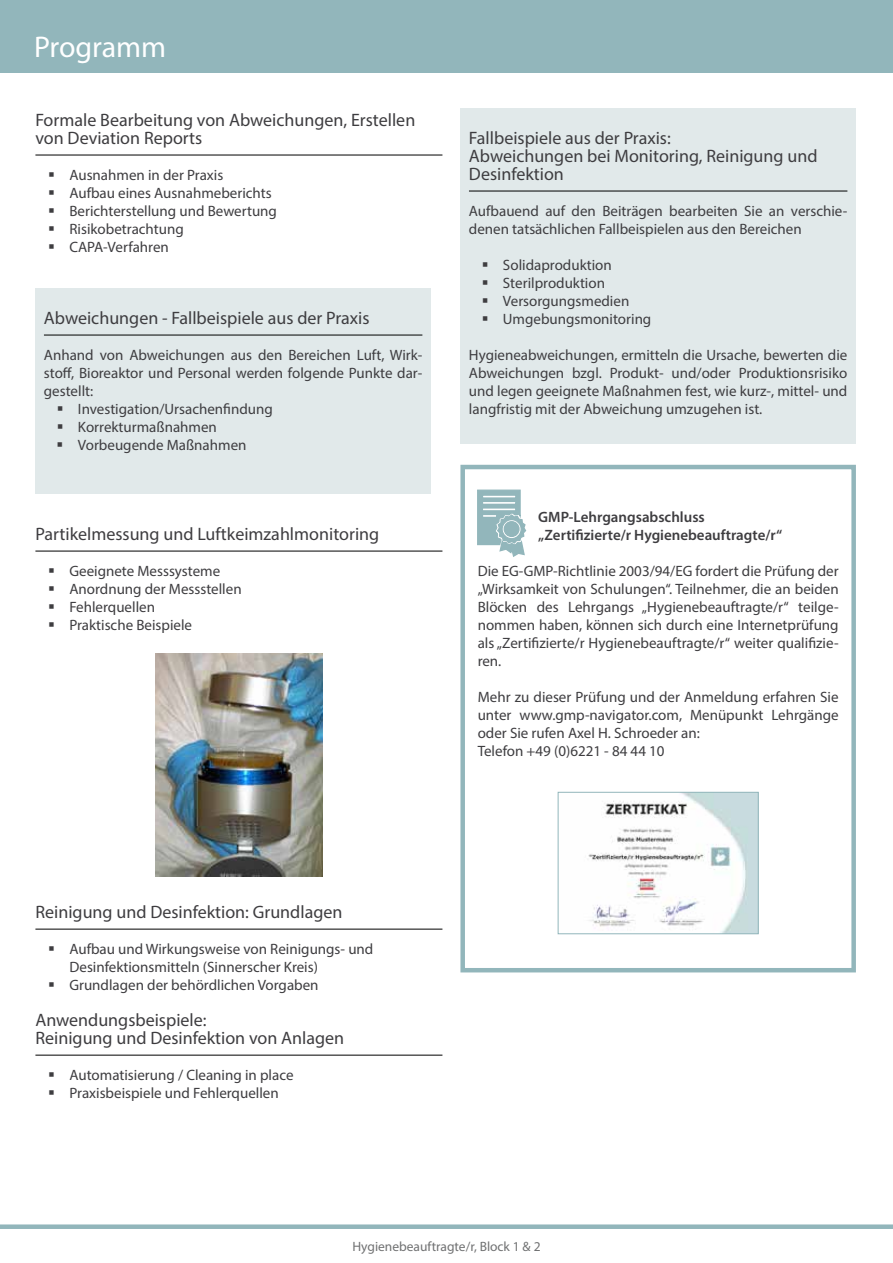
<style>
.page{position:relative;width:893px;height:1263px;background:#fff}
.page>*{position:absolute;margin:0;border:0;box-sizing:border-box;transform-origin:0 0}
.t1{font:30px "Myriad Pro";letter-spacing:-.005em;color:#fff}
.t2{font:18px/18px "Myriad Pro";color:#3e3d40}
.t3{font:15px/18px "Myriad Pro";color:#3e3d40}
.t4{font:600 15px/18px "Myriad Pro";color:#3e3d40}
.t5{font:13.5px "Myriad Pro";color:#707172}
</style>
<div class="page">
<div style="left:0;top:0;width:893px;height:72px;background:#92b6bb"></div>
<hr style="left:35px;top:155px;width:407px;height:1px;background:#000">
<hr style="left:35px;top:551px;width:407px;height:1px;background:#000">
<hr style="left:35px;top:929px;width:407px;height:1px;background:#000">
<hr style="left:35px;top:1055px;width:407px;height:1px;background:#000">
<div style="left:35px;top:288px;width:396px;height:206px;background:#e1e9ea"></div>
<hr style="left:44px;top:335px;width:378px;height:1px;background:#000">
<img style="left:155px;top:653px;width:168px;height:224px">
<div style="left:460px;top:108px;width:396px;height:336px;background:#e1e9ea"></div>
<hr style="left:469px;top:191px;width:378px;height:1px;background:#000">
<svg style="left:477px;top:489px;width:50px;height:68px"></svg>
<img style="left:588px;top:794px;width:168px;height:138px">
<div style="left:558px;top:792px;width:200px;height:142px;border:1px solid #92b6bb"></div>
<div style="left:460px;top:465px;width:396px;height:507px;border:4px solid #92b6bb"></div>
<div style="left:0;top:1224px;width:893px;height:5px;background:#92b6bb"></div>
<h1 class="t1" style="left:34px;top:28px;width:134px">Programm</h1>
<p class="t2" style="left:35px;top:111px;width:381px">Formale Bearbeitung von Abweichungen, Erstellen von Deviation Reports</p>
<p class="t3" style="left:69px;top:166px;width:209px">Ausnahmen in der Praxis<br>Aufbau eines Ausnahmeberichts<br>Berichterstellung und Bewertung<br>Risikobetrachtung<br>CAPA-Verfahren</p>
<p class="t2" style="left:44px;top:309px;width:327px">Abweichungen - Fallbeispiele aus der Praxis</p>
<p class="t3" style="left:44px;top:346px;width:380px">Anhand von Abweichungen aus den Bereichen Luft, Wirk-</p>
<p class="t3" style="left:44px;top:364px;width:380px">stoff, Bioreaktor und Personal werden folgende Punkte dar-</p>
<p class="t3" style="left:44px;top:382px;width:51px">gestellt:</p>
<p class="t3" style="left:78px;top:400px;width:196px">Investigation/Ursachenfindung</p>
<p class="t3" style="left:78px;top:418px;width:141px">Korrekturmaßnahmen</p>
<p class="t3" style="left:78px;top:436px;width:170px">Vorbeugende Maßnahmen</p>
<p class="t2" style="left:35px;top:525px;width:345px">Partikelmessung und Luftkeimzahlmonitoring</p>
<p class="t3" style="left:69px;top:562px;width:174px">Geeignete Messsysteme<br>Anordnung der Messstellen<br>Fehlerquellen<br>Praktische Beispiele</p>
<p class="t2" style="left:469px;top:129px;width:350px">Fallbeispiele aus der Praxis:<br>Abweichungen bei Monitoring, Reinigung und<br>Desinfektion</p>
<p class="t3" style="left:469px;top:202px;width:380px">Aufbauend auf den Beiträgen bearbeiten Sie an verschie&shy;denen tatsächlichen Fallbeispielen aus den Bereichen</p>
<p class="t3" style="left:503px;top:256px;width:150px">Solidaproduktion<br>Sterilproduktion<br>Versorgungsmedien<br>Umgebungsmonitoring</p>
<p class="t3" style="left:469px;top:346px;width:380px;text-align:justify">Hygieneabweichungen, ermitteln die Ursache, bewerten die Abweichungen bzgl. Produkt- und/oder Produktionsrisiko und legen geeignete Maßnahmen fest, wie kurz-, mittel- und langfristig mit der Abweichung umzugehen ist.</p>
<p class="t4" style="left:538px;top:508px;width:245px">GMP-Lehrgangsabschluss „Zertifizierte/r Hygienebeauftragte/r“</p>
<p class="t3" style="left:478px;top:562px;width:362px;text-align:justify">Die EG-GMP-Richtlinie 2003/94/EG fordert die Prüfung der „Wirksamkeit von Schulungen“. Teilnehmer, die an beiden Blöcken des Lehrgangs „Hygienebeauftragte/r“ teilge&shy;nommen haben, können sich durch eine Internetprüfung als „Zertifizierte/r Hygienebeauftragte/r“ weiter qualifizie&shy;ren.</p>
<p class="t3" style="left:478px;top:688px;width:362px">Mehr zu dieser Prüfung und der Anmeldung erfahren Sie unter www.gmp-navigator.com, Menüpunkt Lehrgänge oder Sie rufen Axel H. Schroeder an:<br>Telefon +49 (0)6221 - 84 44 10</p>
<p class="t2" style="left:35px;top:903px;width:308px">Reinigung und Desinfektion: Grundlagen</p>
<p class="t3" style="left:69px;top:940px;width:305px">Aufbau und Wirkungsweise von Reinigungs- und<br>Desinfektionsmitteln (Sinnerscher Kreis)<br>Grundlagen der behördlichen Vorgaben</p>
<p class="t2" style="left:35px;top:1011px;width:310px">Anwendungsbeispiele:<br>Reinigung und Desinfektion von Anlagen</p>
<p class="t3" style="left:69px;top:1066px;width:226px">Automatisierung / Cleaning in place<br>Praxisbeispiele und Fehlerquellen</p>
<p class="t5" style="left:352px;top:1238px;width:190px">Hygienebeauftragte/r, Block 1 &amp; 2</p>
</div>
